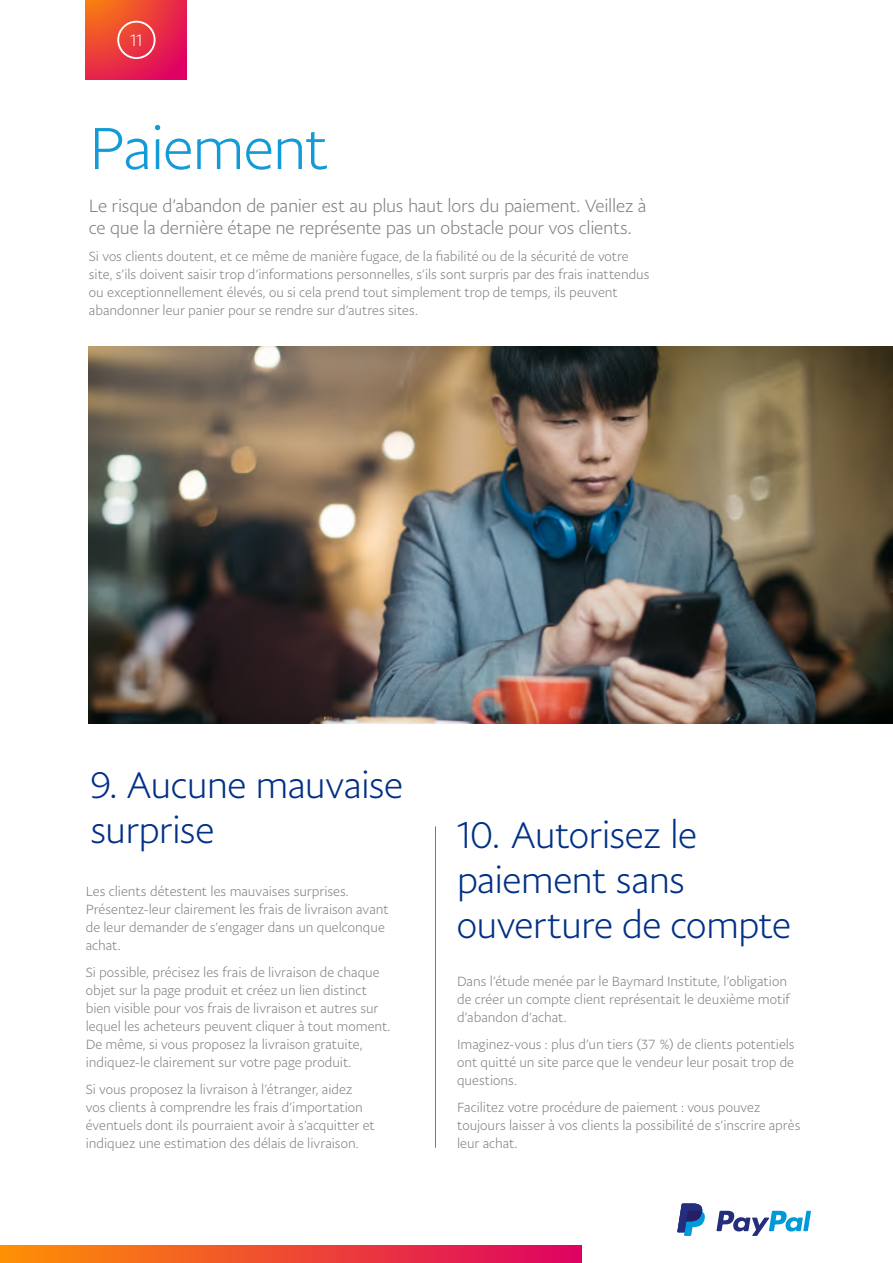
<style>
.page{position:relative;width:893px;height:1263px;background:#fff}
.page>*{position:absolute;margin:0;border:0;box-sizing:border-box;transform-origin:0 0}
.t1{font:300 60px "Pay Pal Sans Big";letter-spacing:-.02em;color:#149bd7}
.t2{font:300 37.5px/45px "Pay Pal Sans Big";letter-spacing:-.02em;color:#003087}
.t3{font:300 18px/21.6px "Pay Pal Sans Big";letter-spacing:-.015em;color:#808080}
.t4{font:300 16.5px "Pay Pal Sans Big";color:#fff}
.t5{font:300 13.5px/18px "Pay Pal Sans Big";color:#808080}
</style>
<div class="page">
<img style="left:89px;top:346px;width:804px;height:378px">
<hr style="left:435px;top:826px;width:1px;height:322px;background:#149bd7">
<svg style="left:86px;top:0;width:101px;height:80px;background:#e93742"></svg>
<div style="left:117px;top:21px;width:39px;height:38px;border:2px solid #fff;border-radius:50%"></div>
<svg style="left:716px;top:1211px;width:95px;height:25px"></svg>
<svg style="left:677px;top:1203px;width:28px;height:33px"></svg>
<div style="left:0;top:1245px;width:581px;height:18px;background:linear-gradient(to right,#fe9103,#de0162)"></div>
<p class="t4" style="left:130px;top:30px;width:14px">11</p>
<h1 class="t1" style="left:89px;top:112px;width:241px">Paiement</h1>
<h3 class="t3" style="left:89px;top:195px;width:559px">Le risque d’abandon de panier est au plus haut lors du paiement. Veillez à ce que la dernière étape ne représente pas un obstacle pour vos clients.</h3>
<p class="t5" style="left:89px;top:247px;width:562px">Si vos clients doutent, et ce même de manière fugace, de la fiabilité ou de la sécurité de votre site, s’ils doivent saisir trop d’informations personnelles, s’ils sont surpris par des frais inattendus ou exceptionnellement élevés, ou si cela prend tout simplement trop de temps, ils peuvent abandonner leur panier pour se rendre sur d’autres sites.</p>
<h2 class="t2" style="left:90px;top:762px;width:314px">9. Aucune mauvaise surprise</h2>
<p class="t5" style="left:86px;top:882px;width:305px">Les clients détestent les mauvaises surprises.<br>Présentez-leur clairement les frais de livraison avant de leur demander de s’engager dans un quelconque achat.</p>
<p class="t5" style="left:86px;top:963px;width:306px">Si possible, précisez les frais de livraison de chaque objet sur la page produit et créez un lien distinct bien visible pour vos frais de livraison et autres sur lequel les acheteurs peuvent cliquer à tout moment.<br>De même, si vous proposez la livraison gratuite, indiquez-le clairement sur votre page produit.</p>
<p class="t5" style="left:86px;top:1080px;width:291px">Si vous proposez la livraison à l’étranger, aidez vos clients à comprendre les frais d’importation éventuels dont ils pourraient avoir à s’acquitter et indiquez une estimation des délais de livraison.</p>
<h2 class="t2" style="left:457px;top:811px;width:336px">10. Autorisez le paiement sans ouverture de compte</h2>
<p class="t5" style="left:457px;top:972px;width:334px">Dans l’étude menée par le Baymard Institute, l’obligation de créer un compte client représentait le deuxième motif d’abandon d’achat.</p>
<p class="t5" style="left:457px;top:1035px;width:339px;text-align:justify">Imaginez-vous : plus d’un tiers (37 %) de clients potentiels ont quitté un site parce que le vendeur leur posait trop de questions.</p>
<p class="t5" style="left:457px;top:1098px;width:345px">Facilitez votre procédure de paiement : vous pouvez toujours laisser à vos clients la possibilité de s’inscrire après leur achat.</p>
</div>
